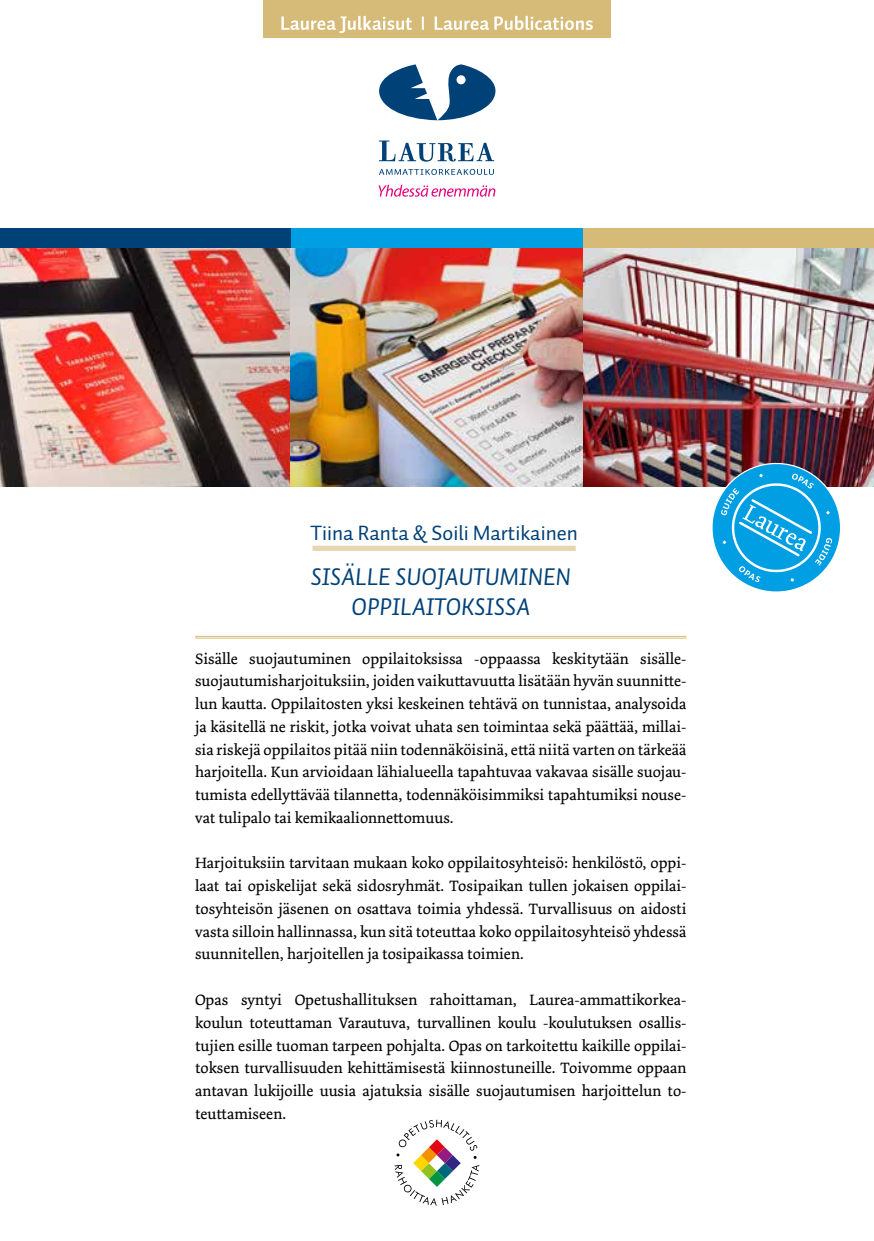
<style>
.page{position:relative;width:874px;height:1241px;background:#fff}
.page>*{position:absolute;margin:0;border:0;box-sizing:border-box;transform-origin:0 0}
.t1{font:24.5px/29.4px "Auto Pro Regular Italic Small Caps";color:#004177;text-align:center}
.t2{font:21px "Auto Pro";color:#004177}
.t3{font:15.75px/22.8px "Dolly Pro";color:#000;text-align:justify}
</style>
<div class="page">
<img style="left:0;top:248px;width:290px;height:238px">
<img style="left:290px;top:248px;width:583px;height:238px">
<div style="left:0;top:228px;width:291px;height:20px;background:#004177"></div>
<div style="left:582px;top:228px;width:291px;height:20px;background:#d6bb78"></div>
<div style="left:291px;top:228px;width:291px;height:20px;background:#009fe3"></div>
<div style="left:312px;top:545px;width:263px;height:6px;background:#e7d6b0"></div>
<hr style="left:195px;top:636px;width:491px;height:1px;background:#d6bb78">
<hr style="left:195px;top:637px;width:491px;height:1px;background:#d6bb78">
<svg style="left:378px;top:185px;width:117px;height:12px"></svg>
<svg style="left:379px;top:169px;width:114px;height:6px"></svg>
<svg style="left:379px;top:140px;width:115px;height:22px"></svg>
<svg style="left:379px;top:64px;width:116px;height:56px"></svg>
<div style="left:263px;top:0;width:347px;height:38px;background:#d6bb78"></div>
<svg style="left:281px;top:16px;width:311px;height:17px"></svg>
<svg style="left:394px;top:1119px;width:85px;height:86px"></svg>
<svg style="left:702px;top:454px;width:147px;height:138px"></svg>
<h2 class="t2" style="left:310px;top:518px;width:269px">Tiina Ranta &amp; Soili Martikainen</h2>
<h1 class="t1" style="left:310px;top:561px;width:261px">SISÄLLE SUOJAUTUMINEN<br>OPPILAITOKSISSA</h1>
<p class="t3" style="left:195px;top:647px;width:493px">Sisälle suojautuminen oppilaitoksissa -oppaassa keskitytään sisälle&shy;suojautumisharjoituksiin, joiden vaikuttavuutta lisätään hyvän suunnitte&shy;lun kautta. Oppilaitosten yksi keskeinen tehtävä on tunnistaa, analysoida ja käsitellä ne riskit, jotka voivat uhata sen toimintaa sekä päättää, millai&shy;sia riskejä oppilaitos pitää niin todennäköisinä, että niitä varten on tärkeää harjoitella. Kun arvioidaan lähialueella tapahtuvaa vakavaa sisälle suojau&shy;tumista edellyttävää tilannetta, todennäköisimmiksi tapahtumiksi nouse&shy;vat tulipalo tai kemikaalionnettomuus.</p>
<p class="t3" style="left:195px;top:851px;width:492px">Harjoituksiin tarvitaan mukaan koko oppilaitosyhteisö: henkilöstö, oppi&shy;laat tai opiskelijat sekä sidosryhmät. Tosipaikan tullen jokaisen oppilai&shy;tosyhteisön jäsenen on osattava toimia yhdessä. Turvallisuus on aidosti vasta silloin hallinnassa, kun sitä toteuttaa koko oppilaitosyhteisö yhdessä suunnitellen, harjoitellen ja tosipaikassa toimien.</p>
<p class="t3" style="left:195px;top:988px;width:492px">Opas syntyi Opetushallituksen rahoittaman, Laurea-ammattikorkea&shy;koulun toteuttaman Varautuva, turvallinen koulu -koulutuksen osallis&shy;tujien esille tuoman tarpeen pohjalta. Opas on tarkoitettu kaikille oppilai&shy;toksen turvallisuuden kehittämisestä kiinnostuneille. Toivomme oppaan antavan lukijoille uusia ajatuksia sisälle suojautumisen harjoittelun to&shy;teuttamiseen.</p>
</div>
